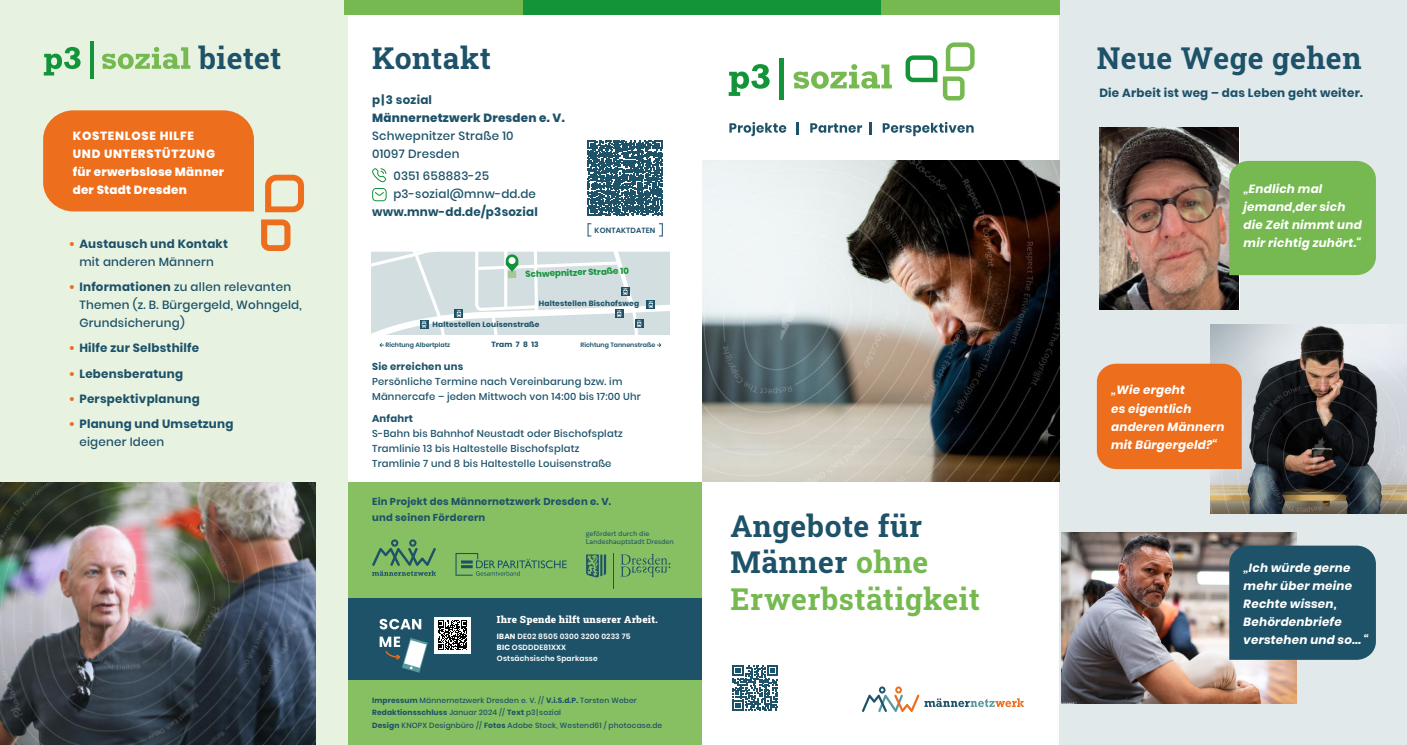
<style>
.page{position:relative;width:1407px;height:745px;background:#fff}
.page>*{position:absolute;margin:0;border:0;box-sizing:border-box;transform-origin:0 0}
.t1{font:700 30px/36.2px "Roboto Slab";letter-spacing:.02em;color:#75b950}
.t2{font:700 30px "Roboto Slab";letter-spacing:.02em;color:#1d5269}
.t3{font:700 11.88px/18.1px "Poppins";letter-spacing:.02em;color:#1d5269;text-align:center}
.t4{font:italic 700 11.88px/18.1px "Poppins";letter-spacing:.02em;color:#fff}
.t5{font:500 11.88px/18.1px "Poppins";letter-spacing:.02em;color:#1d5269}
.t6{font:800 11.88px/18.1px "Poppins";letter-spacing:.02em;color:#fff}
.t7{font:800 11.88px "Poppins";letter-spacing:.02em;color:#1d5269}
.t8{font:500 10px/15px "Poppins";letter-spacing:.02em;color:#1d5269}
.t9{font:700 10px/15px "Poppins";letter-spacing:.02em;color:#1d5269}
.t10{font:900 10px "Roboto Slab";letter-spacing:.02em;color:#fff}
.t11{font:700 8.75px "Poppins";color:#139439}
.t12{font:500 7.5px/12.5px "Poppins";letter-spacing:.02em;color:#1d5269}
.t13{font:600 7.5px/11.2px "Poppins";letter-spacing:.02em;color:#fff}
.t14{font:700 7.5px "Poppins";letter-spacing:.02em;color:#1d5269}
.t15{font:600 7.5px "Poppins";letter-spacing:.02em;color:#1d5269}
.t16{font:7px/8.4px "Brother 1816 Regular";color:#1d5269}
.t17{font:600 6.25px "Poppins";color:#1d5269}
.s1{font-weight:900;color:#ed6e1c}
.s2{font-weight:500}
.s3{font-weight:700}
.s4{color:#1d5269}
</style>
<div class="page">
<div style="left:347px;top:482px;width:355px;height:262px;background:#87c062"></div>
<div style="left:347px;top:598px;width:355px;height:81px;background:#1d5269"></div>
<div style="left:1059px;top:0;width:348px;height:744px;background:#e2e9eb"></div>
<img style="left:1099px;top:127px;width:139px;height:182px">
<img style="left:1210px;top:324px;width:197px;height:189px">
<div style="left:0;top:0;width:347px;height:744px;background:#e8f2e0"></div>
<img style="left:0;top:482px;width:315px;height:262px">
<svg style="left:102px;top:47px;width:88px;height:22px"></svg>
<hr style="left:90px;top:41px;width:3px;height:38px;background:#139439">
<svg style="left:44px;top:47px;width:37px;height:28px"></svg>
<div style="left:523px;top:0;width:179px;height:14px;background:#139439"></div>
<div style="left:344px;top:0;width:179px;height:14px;background:#75b950"></div>
<svg style="left:588px;top:140px;width:74px;height:75px"></svg>
<svg style="left:588px;top:223px;width:3px;height:13px"></svg>
<svg style="left:659px;top:223px;width:4px;height:13px"></svg>
<svg style="left:265px;top:175px;width:39px;height:37px"></svg>
<svg style="left:261px;top:219px;width:29px;height:32px"></svg>
<div style="left:43px;top:110px;width:211px;height:101px;background:#ed6e1c"></div>
<div style="left:1229px;top:161px;width:147px;height:114px;background:#75b950"></div>
<div style="left:1097px;top:363px;width:144px;height:105px;background:#ed6e1c"></div>
<img style="left:702px;top:160px;width:357px;height:321px">
<svg style="left:732px;top:665px;width:46px;height:45px"></svg>
<div style="left:702px;top:0;width:178px;height:14px;background:#139439"></div>
<div style="left:880px;top:0;width:179px;height:14px;background:#75b950"></div>
<svg style="left:862px;top:686px;width:162px;height:25px"></svg>
<svg style="left:793px;top:64px;width:99px;height:25px"></svg>
<hr style="left:780px;top:58px;width:4px;height:41px;background:#139439">
<svg style="left:729px;top:64px;width:40px;height:32px"></svg>
<svg style="left:943px;top:42px;width:31px;height:58px"></svg>
<svg style="left:905px;top:55px;width:32px;height:27px"></svg>
<svg style="left:729px;top:122px;width:57px;height:14px"></svg>
<svg style="left:796px;top:122px;width:3px;height:12px"></svg>
<svg style="left:810px;top:123px;width:52px;height:10px"></svg>
<svg style="left:869px;top:122px;width:2px;height:12px"></svg>
<svg style="left:883px;top:122px;width:90px;height:14px"></svg>
<svg style="left:455px;top:553px;width:112px;height:22px"></svg>
<svg style="left:372px;top:539px;width:64px;height:36px"></svg>
<svg style="left:586px;top:554px;width:20px;height:23px"></svg>
<svg style="left:620px;top:554px;width:50px;height:23px"></svg>
<hr style="left:614px;top:553px;width:1px;height:35px;background:#1d5269">
<svg style="left:371px;top:252px;width:299px;height:95px"></svg>
<svg style="left:380px;top:618px;width:41px;height:11px"></svg>
<svg style="left:434px;top:617px;width:37px;height:36px"></svg>
<svg style="left:380px;top:636px;width:48px;height:36px"></svg>
<svg style="left:372px;top:188px;width:15px;height:13px"></svg>
<svg style="left:372px;top:168px;width:14px;height:14px"></svg>
<img style="left:1062px;top:532px;width:234px;height:171px">
<div style="left:1229px;top:545px;width:147px;height:114px;background:#1d5269"></div>
<h1 class="t2" style="left:199px;top:37px;width:84px">bietet</h1>
<h1 class="t2" style="left:372px;top:37px;width:120px">Kontakt</h1>
<p class="t6" style="left:73px;top:127px;width:153px">KOSTENLOSE HILFE<br>UND UNTERSTÜTZUNG für erwerbslose Männer der Stadt Dresden</p>
<p class="t3" style="left:69px;top:234px;width:161px"><span class="s1">•</span> Austausch und Kontakt <span class="s2">mit anderen Männern</span></p>
<p class="t5" style="left:79px;top:277px;width:224px;text-indent:-11px"><span class="s1">•</span> <span class="s3">Informationen</span> zu allen relevanten<br>Themen (z. B. Bürgergeld, Wohngeld,<br>Grundsicherung)</p>
<p class="t3" style="left:69px;top:339px;width:132px"><span class="s1">•</span> Hilfe zur Selbsthilfe</p>
<p class="t3" style="left:69px;top:364px;width:116px"><span class="s1">•</span> Lebensberatung</p>
<p class="t3" style="left:69px;top:389px;width:132px"><span class="s1">•</span> Perspektivplanung</p>
<p class="t3" style="left:79px;top:414px;width:156px;text-align:left;text-indent:-11px"><span class="s1">•</span> Planung und Umsetzung <span class="s2">eigener Ideen</span></p>
<p class="t3" style="left:372px;top:91px;width:61px">p|3 sozial</p>
<p class="t7" style="left:372px;top:111px;width:194px">Männernetzwerk Dresden e. V.</p>
<p class="t5" style="left:372px;top:127px;width:143px">Schwepnitzer Straße 10<br>01097 Dresden</p>
<p class="t5" style="left:393px;top:167px;width:144px">0351 658883-25 p3-sozial@mnw-dd.de</p>
<p class="t3" style="left:372px;top:203px;width:167px">www.mnw-dd.de/p3sozial</p>
<p class="t15" style="left:595px;top:226px;width:62px">KONTAKTDATEN</p>
<p class="t11" style="left:525px;top:269px;width:105px;rotate:-2deg">Schwepnitzer Straße 10</p>
<p class="t14" style="left:539px;top:299px;width:102px">Haltestellen Bischofsweg</p>
<p class="t14" style="left:433px;top:319px;width:108px">Haltestellen Louisenstraße</p>
<p class="t17" style="left:385px;top:341px;width:66px">Richtung Albertplatz</p>
<p class="t14" style="left:491px;top:340px;width:49px">Tram 7 8 13</p>
<p class="t17" style="left:580px;top:341px;width:76px">Richtung Tannenstraße</p>
<p class="t9" style="left:372px;top:359px;width:93px">Sie erreichen uns</p>
<p class="t8" style="left:372px;top:374px;width:270px">Persönliche Termine nach Vereinbarung bzw. im<br>Männercafe – jeden Mittwoch von 14:00 bis 17:00 Uhr</p>
<p class="t9" style="left:372px;top:411px;width:42px">Anfahrt</p>
<p class="t8" style="left:372px;top:426px;width:252px">S-Bahn bis Bahnhof Neustadt oder Bischofsplatz<br>Tramlinie 13 bis Haltestelle Bischofsplatz<br>Tramlinie 7 und 8 bis Haltestelle Louisenstraße</p>
<p class="t9" style="left:372px;top:494px;width:240px">Ein Projekt des Männernetzwerk Dresden e. V. und seinen Förderern</p>
<p class="t16" style="left:586px;top:528px;width:89px">gefördert durch die<br>Landeshauptstadt Dresden</p>
<p class="t10" style="left:497px;top:612px;width:162px">Ihre Spende hilft unserer Arbeit.</p>
<p class="t13" style="left:497px;top:630px;width:135px"><span class="s3">IBAN</span> DE02 8505 0300 3200 0233 75<br><span class="s3">BIC</span> OSDDDE81XXX<br>Ostsächsische Sparkasse</p>
<p class="t12" style="left:372px;top:693px;width:292px"><span class="s3">Impressum</span> Männernetzwerk Dresden e. V. // <span class="s3">V.i.S.d.P.</span> Torsten Weber<br><span class="s3">Redaktionsschluss</span> Januar 2024 // <span class="s3">Text</span> p3| sozial<br><span class="s3">Design</span> KNOPX Designbüro // <span class="s3">Fotos</span> Adobe Stock, Westend61 / photocase.de</p>
<h1 class="t1" style="left:730px;top:507px;width:251px"><span class="s4">Angebote für<br>Männer</span> ohne<br>Erwerbstätigkeit</h1>
<h1 class="t2" style="left:1097px;top:37px;width:266px">Neue Wege gehen</h1>
<p class="t3" style="left:1099px;top:83px;width:265px">Die Arbeit ist weg – das Leben geht weiter.</p>
<p class="t4" style="left:1243px;top:180px;width:120px">„Endlich mal jemand,der sich die Zeit nimmt und mir richtig zuhört.“</p>
<p class="t4" style="left:1111px;top:381px;width:115px">„Wie ergeht<br>es eigentlich anderen Männern mit Bürgergeld?“</p>
<p class="t4" style="left:1243px;top:558px;width:127px">„Ich würde gerne mehr über meine<br>Rechte wissen,<br>Behördenbriefe verstehen und so... “</p>
</div>
